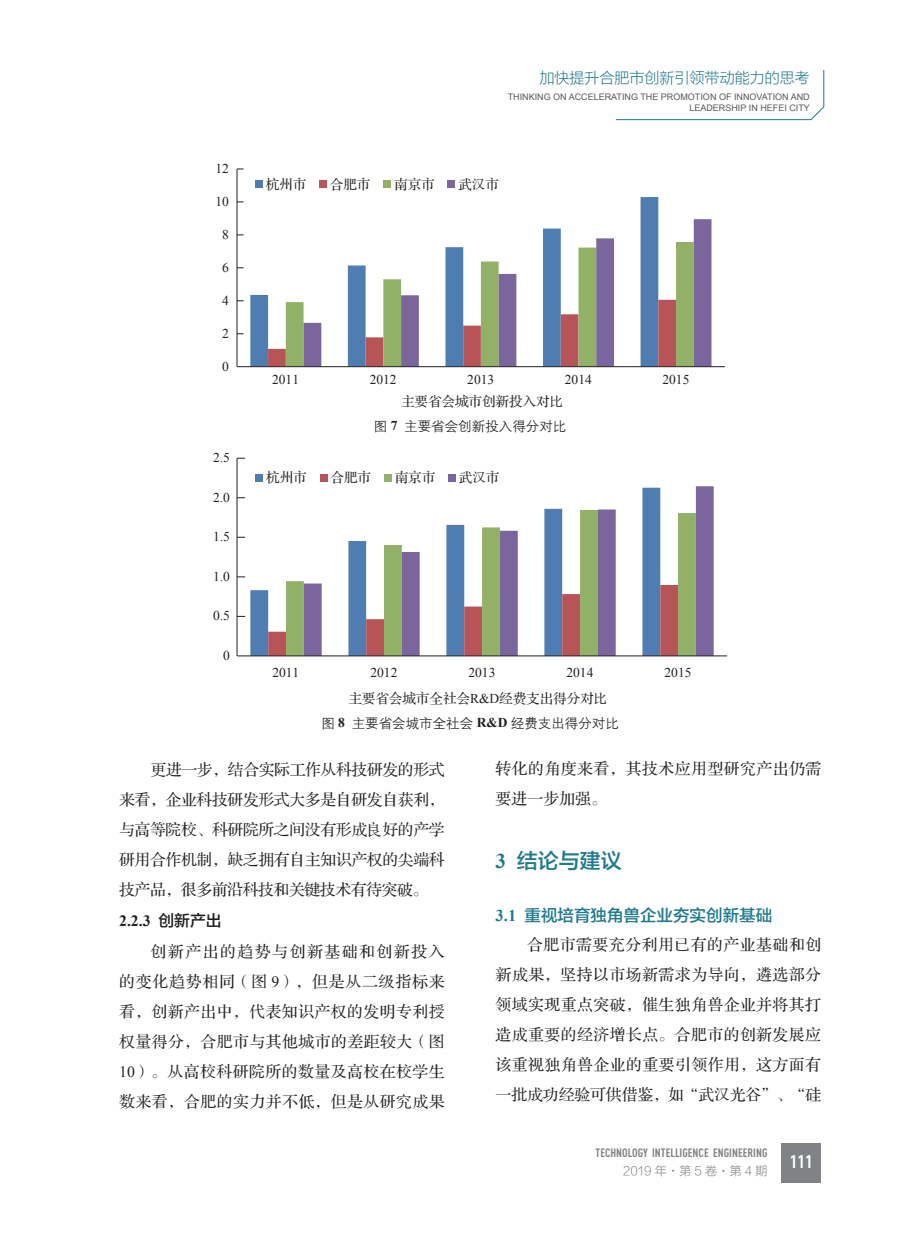
<style>
.page{position:relative;width:919px;height:1238px;background:#fff}
.page>*{position:absolute;margin:0;border:0;box-sizing:border-box;transform-origin:0 0}
.t1{font:21px "FZLTZHK GBK1 0";color:#217a8d}
.t2{font:16.5px "FZLTZHK GBK1 0";color:#217a8d}
.t3{font:15.75px/30px "FZS3 K GBK1 0";letter-spacing:.035em;color:#231f20;text-align:justify}
.t4{font:700 15.75px "Times New Roman";color:#231f20}
.t5{font:15px "FZLTXHJW GB1 0";color:#217a8d}
.t6{font:13.5px "Times New Roman";color:#231f20}
.t7{font:13.5px "FZS3 JW GB1 0";color:#231f20}
.t8{font:13.5px "FZZDXK GBK1 0";color:#231f20}
.t9{font:700 12px "DIN Cond";color:#808285}
.t10{font:12px "FZLTXHJW GB1 0";letter-spacing:.02em;color:#808285}
.t11{font:9px/10.8px "Arial";color:#57585a;text-align:right}
.s1{font-family:"Times New Roman";font-weight:700}
.s2{font-family:"Times New Roman"}
.s3{font-family:"FZLTZHK GBK1 0";font-weight:400}
.s4{font-family:"FZSYJW GB1 0"}
</style>
<div class="page">
<div style="left:781px;top:1142px;width:40px;height:40px;background:#808285"></div>
<svg style="left:616px;top:70px;width:208px;height:50px"></svg>
<svg style="left:250px;top:197px;width:408px;height:169px"></svg>
<svg style="left:268px;top:300px;width:18px;height:66px"></svg>
<svg style="left:286px;top:242px;width:17px;height:124px;fill:#92b166"></svg>
<svg style="left:303px;top:219px;width:408px;height:147px"></svg>
<hr style="left:237px;top:366px;width:487px;height:1px;background:#231f20">
<div style="left:255px;top:181px;width:7px;height:7px;background:#4f7db1"></div>
<div style="left:319px;top:181px;width:8px;height:7px;background:#b65457"></div>
<div style="left:383px;top:181px;width:8px;height:7px;background:#92b166"></div>
<div style="left:447px;top:181px;width:8px;height:7px;background:#7a669d"></div>
<hr style="left:236px;top:169px;width:1px;height:197px;background:#231f20">
<svg style="left:250px;top:590px;width:18px;height:65px"></svg>
<svg style="left:268px;top:590px;width:18px;height:65px"></svg>
<svg style="left:286px;top:581px;width:18px;height:74px"></svg>
<svg style="left:304px;top:486px;width:409px;height:169px"></svg>
<hr style="left:237px;top:655px;width:490px;height:1px;background:#231f20">
<div style="left:256px;top:474px;width:7px;height:8px;background:#4f7db1"></div>
<div style="left:320px;top:474px;width:7px;height:8px;background:#b65457"></div>
<div style="left:384px;top:474px;width:7px;height:8px;background:#92b166"></div>
<div style="left:448px;top:474px;width:7px;height:8px;background:#7a669d"></div>
<hr style="left:237px;top:458px;width:1px;height:198px;background:#231f20">
<p class="t5" style="left:539px;top:70px;width:271px">加快提升合肥市创新引领带动能力的思考</p>
<p class="t6" style="left:215px;top:159px;width:15px">12</p>
<p class="t6" style="left:215px;top:192px;width:15px">10</p>
<p class="t6" style="left:222px;top:225px;width:8px">8</p>
<p class="t6" style="left:222px;top:258px;width:8px">6</p>
<p class="t6" style="left:222px;top:290px;width:8px">4</p>
<p class="t6" style="left:222px;top:323px;width:8px">2</p>
<p class="t6" style="left:222px;top:356px;width:8px">0</p>
<p class="t6" style="left:213px;top:448px;width:18px">2.5</p>
<p class="t6" style="left:213px;top:487px;width:18px">2.0</p>
<p class="t6" style="left:213px;top:527px;width:18px">1.5</p>
<p class="t6" style="left:213px;top:566px;width:18px">1.0</p>
<p class="t6" style="left:213px;top:606px;width:18px">0.5</p>
<p class="t6" style="left:223px;top:645px;width:8px">0</p>
<p class="t11" style="left:507px;top:91px;width:304px">THINKING ON ACCELERATING THE PROMOTION OF INNOVATION AND<br>LEADERSHIP IN HEFEI CITY</p>
<p class="t7" style="left:266px;top:177px;width:42px">杭州市</p>
<p class="t7" style="left:330px;top:177px;width:42px">合肥市</p>
<p class="t7" style="left:394px;top:177px;width:42px">南京市</p>
<p class="t7" style="left:458px;top:177px;width:42px">武汉市</p>
<p class="t6" style="left:272px;top:369px;width:28px">2011</p>
<p class="t6" style="left:369px;top:369px;width:28px">2012</p>
<p class="t6" style="left:467px;top:369px;width:28px">2013</p>
<p class="t6" style="left:565px;top:369px;width:28px">2014</p>
<p class="t6" style="left:662px;top:369px;width:28px">2015</p>
<p class="t7" style="left:401px;top:394px;width:163px">主要省会城市创新投入对比</p>
<p class="t8" style="left:374px;top:418px;width:194px">图 <span class="s1">7</span> 主要省会创新投入得分对比</p>
<p class="t7" style="left:266px;top:471px;width:42px">杭州市</p>
<p class="t7" style="left:330px;top:471px;width:42px">合肥市</p>
<p class="t7" style="left:394px;top:471px;width:42px">南京市</p>
<p class="t7" style="left:459px;top:471px;width:42px">武汉市</p>
<p class="t6" style="left:272px;top:663px;width:28px">2011</p>
<p class="t6" style="left:370px;top:663px;width:28px">2012</p>
<p class="t6" style="left:468px;top:663px;width:28px">2013</p>
<p class="t6" style="left:566px;top:663px;width:28px">2014</p>
<p class="t6" style="left:664px;top:663px;width:28px">2015</p>
<p class="t7" style="left:348px;top:691px;width:260px">主要省会城市全社会<span class="s2">R&amp;D</span>经费支出得分对比</p>
<p class="t8" style="left:321px;top:715px;width:299px">图 <span class="s1">8</span> 主要省会城市全社会 <span class="s1">R&amp;D</span> 经费支出得分对比</p>
<p class="t3" style="left:119px;top:755px;width:327px;text-indent:31px">更进一步，结合实际工作从科技研发的形式来看，企业科技研发形式大多是自研发自获利，与高等院校、科研院所之间没有形成良好的产学研用合作机制，缺乏拥有自主知识产权的尖端科技产品，很多前沿科技和关键技术有待突破。</p>
<p class="t4" style="left:119px;top:908px;width:104px">2.2.3 <span class="s3">创新产出</span></p>
<p class="t3" style="left:119px;top:937px;width:327px;text-indent:31px">创新产出的趋势与创新基础和创新投入的变化趋势相同（图 <span class="s2">9</span>），但是从二级指标来看，创新产出中，代表知识产权的发明专利授权量得分，合肥市与其他城市的差距较大（图<span class="s2">10</span>）。从高校科研院所的数量及高校在校学生数来看，合肥的实力并不低，但是从研究成果</p>
<p class="t3" style="left:495px;top:754px;width:327px">转化的角度来看，其技术应用型研究产出仍需要进一步加强。</p>
<h1 class="t1" style="left:495px;top:849px;width:127px"><span class="s1">3</span> 结论与建议</h1>
<p class="t2" style="left:495px;top:905px;width:278px"><span class="s1">3.1</span> 重视培育独角兽企业夯实创新基础</p>
<p class="t3" style="left:495px;top:930px;width:327px;text-indent:31px">合肥市需要充分利用已有的产业基础和创新成果，坚持以市场新需求为导向，遴选部分领域实现重点突破，催生独角兽企业并将其打造成重要的经济增长点。合肥市的创新发展应该重视独角兽企业的重要引领作用，这方面有一批成功经验可供借鉴，如“武汉光谷”、“硅</p>
<p class="t9" style="left:595px;top:1145px;width:173px">TECHNOLOGY INTELLIGENCE ENGINEERING</p>
<p class="t10" style="left:623px;top:1164px;width:191px">2019 年<span class="s4">·</span>第5卷<span class="s4">·</span>第 4 期 <sup>111</sup></p>
</div>
